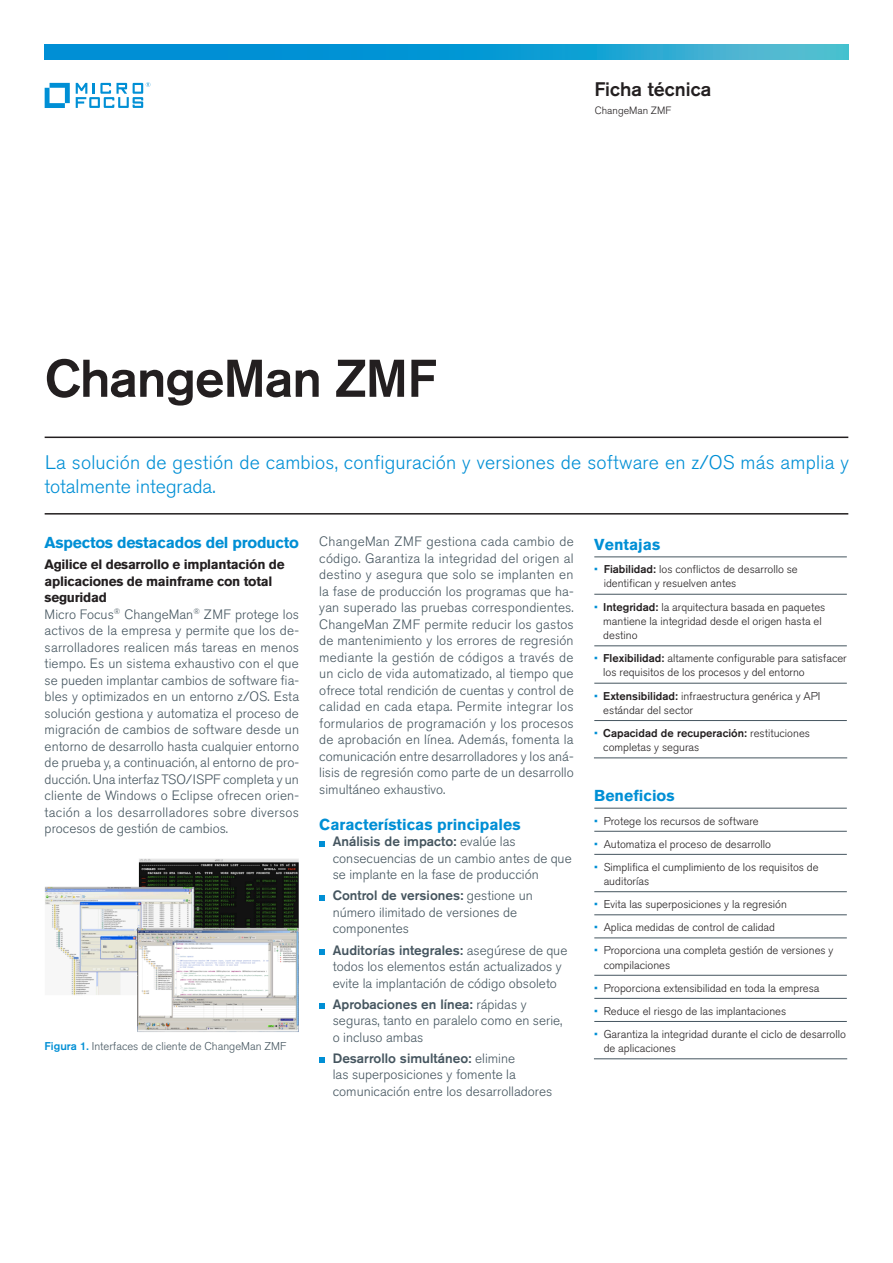
<style>
.page{position:relative;width:893px;height:1263px;background:#fff}
.page>*{position:absolute;margin:0;border:0;box-sizing:border-box;transform-origin:0 0}
.headline_36_38-red{font:500 52.5px "Akzidenz Grotesk BE";letter-spacing:-.02em;color:#231f20}
.intro1_13_16-black{font:300 19.5px/24px "Akzidenz Grotesk BE";letter-spacing:.01em;color:#008fd5}
.collateral_name_13_1{font:500 19.5px "Akzidenz Grotesk BE";color:#231f20}
.subhead_10_13-red{font:700 15.75px "Akzidenz Grotesk BE";letter-spacing:-.015em;color:#008fd5}
.subhead_10_13-black{font:700 15.75px "Akzidenz Grotesk BE";color:#008fd5}
.body_9_11{font:300 13.5px/16.5px "Akzidenz Grotesk BE";color:#45555f}
.subhead_caps_7_5_11{font:700 13.5px/16.5px "Akzidenz Grotesk BE";letter-spacing:-.02em;color:#231f20}
.caption_7_9_5_italic{font:300 11.25px/14.2px "Akzidenz Grotesk BE";color:#231f20}
.Footnote_-_Bold_Ital{font:300 11.25px "Akzidenz Grotesk BE";color:#45555f}
.caption_7_9_5-black{font:300 10.5px "Akzidenz Grotesk BE";color:#231f20}
.s1{font-weight:500}
.s2{color:#008fd5}
.s3{font-weight:500;color:#008fd5}
</style>
<div class="page">
<hr style="left:45px;top:437px;width:803px;height:1px;background:#231f20">
<hr style="left:45px;top:513px;width:803px;height:2px;background:#231f20">
<svg style="left:319px;top:841px;width:5px;height:5px"></svg>
<svg style="left:319px;top:895px;width:5px;height:5px"></svg>
<svg style="left:319px;top:949px;width:5px;height:5px"></svg>
<svg style="left:319px;top:1003px;width:5px;height:5px"></svg>
<svg style="left:319px;top:1057px;width:5px;height:5px"></svg>
<svg style="left:595px;top:593px;width:252px;height:165px"></svg>
<hr style="left:594px;top:557px;width:253px;height:1px;background:#45555f">
<hr style="left:594px;top:594px;width:253px;height:1px;background:#45555f">
<hr style="left:594px;top:646px;width:253px;height:1px;background:#45555f">
<hr style="left:594px;top:683px;width:253px;height:1px;background:#45555f">
<hr style="left:594px;top:720px;width:253px;height:1px;background:#45555f">
<hr style="left:594px;top:758px;width:253px;height:1px;background:#45555f">
<svg style="left:595px;top:830px;width:252px;height:168px"></svg>
<hr style="left:594px;top:808px;width:253px;height:1px;background:#45555f">
<hr style="left:594px;top:831px;width:253px;height:1px;background:#45555f">
<hr style="left:594px;top:854px;width:253px;height:1px;background:#45555f">
<hr style="left:594px;top:891px;width:253px;height:1px;background:#45555f">
<hr style="left:594px;top:914px;width:253px;height:1px;background:#45555f">
<hr style="left:594px;top:938px;width:253px;height:1px;background:#45555f">
<hr style="left:594px;top:975px;width:253px;height:1px;background:#45555f">
<hr style="left:594px;top:998px;width:253px;height:1px;background:#45555f">
<hr style="left:594px;top:1021px;width:253px;height:1px;background:#45555f">
<hr style="left:594px;top:1058px;width:253px;height:1px;background:#45555f">
<img style="left:45px;top:858px;width:254px;height:174px">
<svg style="left:45px;top:45px;width:803px;height:14px;background:#149dd3"></svg>
<svg style="left:45px;top:83px;width:25px;height:25px"></svg>
<svg style="left:76px;top:82px;width:74px;height:26px"></svg>
<p class="headline_36_38-red" style="left:45px;top:346px;width:393px">ChangeMan ZMF</p>
<p class="collateral_name_13_1" style="left:594px;top:77px;width:119px">Ficha técnica</p>
<p class="caption_7_9_5-black" style="left:595px;top:104px;width:78px">ChangeMan ZMF</p>
<p class="intro1_13_16-black" style="left:44px;top:450px;width:806px">La solución de gestión de cambios, configuración y versiones de software en z/OS más amplia y totalmente integrada.</p>
<p class="subhead_10_13-red" style="left:45px;top:533px;width:256px">Aspectos destacados del producto</p>
<p class="subhead_caps_7_5_11" style="left:45px;top:556px;width:242px">Agilice el desarrollo e implantación de aplicaciones de mainframe con total seguridad</p>
<p class="body_9_11" style="left:45px;top:606px;width:256px;text-align:justify">Micro Focus<sup>®</sup> ChangeMan<sup>®</sup> ZMF protege los activos de la empresa y permite que los de&shy;sarrolladores realicen más tareas en menos tiempo. Es un sistema exhaustivo con el que se pueden implantar cambios de software fia&shy;bles y optimizados en un entorno z/OS. Esta solución gestiona y automatiza el proceso de migración de cambios de software desde un entorno de desarrollo hasta cualquier entorno de prueba y, a continuación, al entorno de pro&shy;ducción. Una interfaz TSO/ISPF completa y un cliente de Windows o Eclipse ofrecen orien&shy;tación a los desarrolladores sobre diversos procesos de gestión de cambios.</p>
<p class="body_9_11" style="left:319px;top:534px;width:256px;text-align:justify">ChangeMan ZMF gestiona cada cambio de código. Garantiza la integridad del origen al destino y asegura que solo se implanten en la fase de producción los programas que ha&shy;yan superado las pruebas correspondientes.<br>ChangeMan ZMF permite reducir los gastos de mantenimiento y los errores de regresión mediante la gestión de códigos a través de un ciclo de vida automatizado, al tiempo que ofrece total rendición de cuentas y control de calidad en cada etapa. Permite integrar los formularios de programación y los procesos de aprobación en línea. Además, fomenta la comunicación entre desarrolladores y los aná&shy;lisis de regresión como parte de un desarrollo simultáneo exhaustivo.</p>
<p class="subhead_10_13-red" style="left:319px;top:815px;width:203px">Características principales</p>
<p class="body_9_11" style="left:333px;top:834px;width:240px"><span class="s1">Análisis de impacto:</span> evalúe las consecuencias de un cambio antes de que se implante en la fase de producción</p>
<p class="body_9_11" style="left:333px;top:888px;width:202px"><span class="s1">Control de versiones:</span> gestione un número ilimitado de versiones de componentes</p>
<p class="body_9_11" style="left:333px;top:942px;width:236px"><span class="s1">Auditorías integrales:</span> asegúrese de que todos los elementos están actualizados y evite la implantación de código obsoleto</p>
<p class="body_9_11" style="left:333px;top:996px;width:231px"><span class="s1">Aprobaciones en línea:</span> rápidas y seguras, tanto en paralelo como en serie, o incluso ambas</p>
<p class="body_9_11" style="left:333px;top:1050px;width:221px"><span class="s1">Desarrollo simultáneo:</span> elimine<br>las superposiciones y fomente la comunicación entre los desarrolladores</p>
<p class="subhead_10_13-black" style="left:594px;top:535px;width:67px">Ventajas</p>
<p class="caption_7_9_5_italic" style="left:604px;top:562px;width:196px;text-indent:-9px"><span class="s2">•</span> <span class="s1">Fiabilidad:</span> los conflictos de desarrollo se identifican y resuelven antes</p>
<p class="caption_7_9_5_italic" style="left:603px;top:600px;width:224px;text-indent:-9px"><span class="s2">•</span> <span class="s1">Integridad:</span> la arquitectura basada en paquetes mantiene la integridad desde el origen hasta el destino</p>
<p class="caption_7_9_5_italic" style="left:603px;top:651px;width:245px;text-indent:-9px"><span class="s2">•</span> <span class="s1">Flexibilidad:</span> altamente configurable para satisfacer los requisitos de los procesos y del entorno</p>
<p class="caption_7_9_5_italic" style="left:603px;top:689px;width:219px;text-indent:-9px"><span class="s2">•</span> <span class="s1">Extensibilidad:</span> infraestructura genérica y API estándar del sector</p>
<p class="caption_7_9_5_italic" style="left:603px;top:726px;width:208px;text-indent:-9px"><span class="s2">•</span> <span class="s1">Capacidad de recuperación:</span> restituciones completas y seguras</p>
<p class="subhead_10_13-black" style="left:594px;top:787px;width:82px">Beneficios</p>
<p class="caption_7_9_5_italic" style="left:594px;top:814px;width:166px"><span class="s2">•</span> Protege los recursos de software</p>
<p class="caption_7_9_5_italic" style="left:594px;top:837px;width:178px"><span class="s2">•</span> Automatiza el proceso de desarrollo</p>
<p class="caption_7_9_5_italic" style="left:604px;top:860px;width:216px;text-indent:-9px"><span class="s2">•</span> Simplifica el cumplimiento de los requisitos de auditorías</p>
<p class="caption_7_9_5_italic" style="left:594px;top:897px;width:194px"><span class="s2">•</span> Evita las superposiciones y la regresión</p>
<p class="caption_7_9_5_italic" style="left:594px;top:920px;width:182px"><span class="s2">•</span> Aplica medidas de control de calidad</p>
<p class="caption_7_9_5_italic" style="left:604px;top:943px;width:231px;text-indent:-9px"><span class="s2">•</span> Proporciona una completa gestión de versiones y compilaciones</p>
<p class="caption_7_9_5_italic" style="left:594px;top:981px;width:227px"><span class="s2">•</span> Proporciona extensibilidad en toda la empresa</p>
<p class="caption_7_9_5_italic" style="left:594px;top:1004px;width:193px"><span class="s2">•</span> Reduce el riesgo de las implantaciones</p>
<p class="caption_7_9_5_italic" style="left:594px;top:1027px;width:253px"><span class="s2">•</span> Garantiza la integridad durante el ciclo de desarrollo</p>
<p class="Footnote_-_Bold_Ital" style="left:45px;top:1039px;width:243px"><span class="s3">Figura 1.</span> Interfaces de cliente de ChangeMan ZMF</p>
<p class="caption_7_9_5_italic" style="left:604px;top:1041px;width:74px">de aplicaciones</p>
</div>
